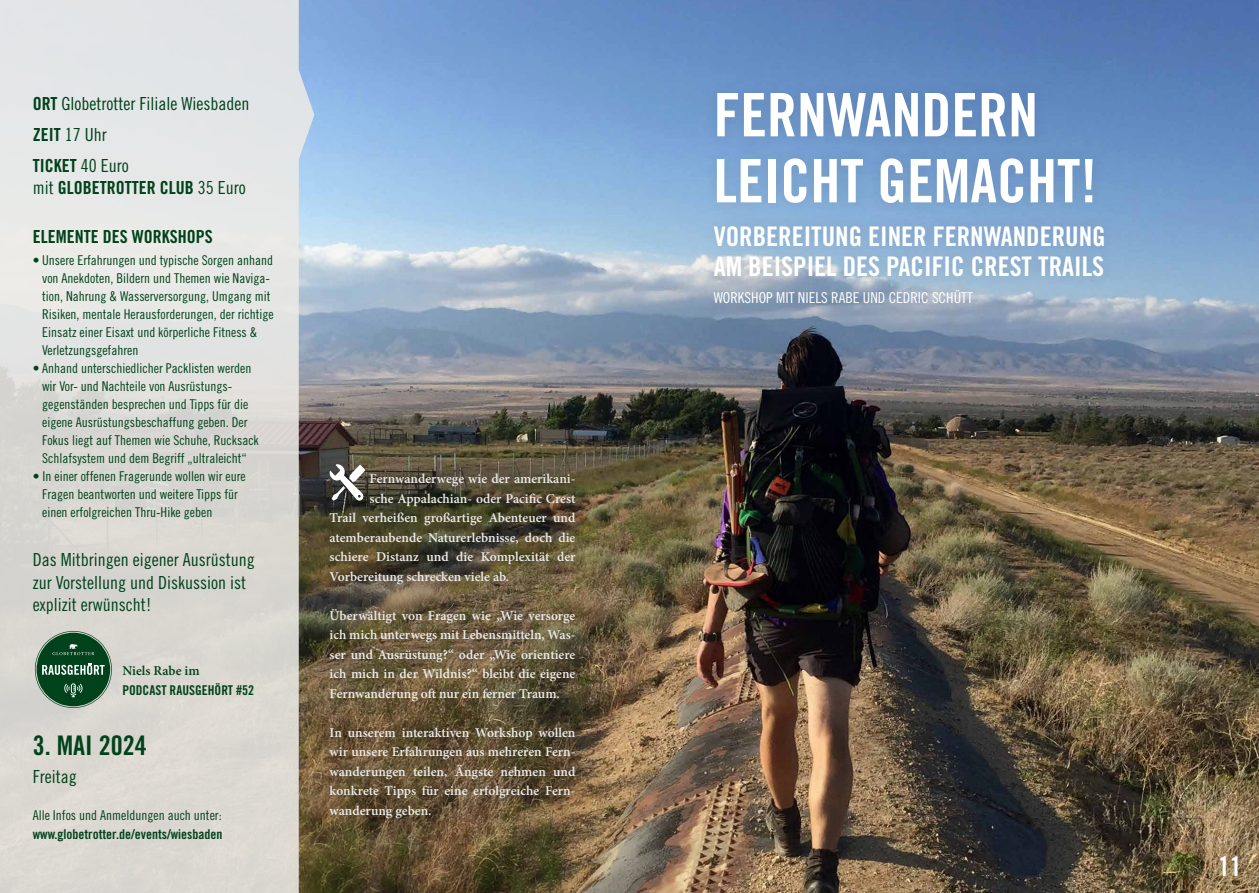
<style>
.page{position:relative;width:1259px;height:893px;background:#fff}
.page>*{position:absolute;margin:0;border:0;box-sizing:border-box;transform-origin:0 0}
.t1{font:60px/66px "Trade Gothic LT Pro Bd Cn 20";color:#fff}
.t2{font:27px/30.6px "Trade Gothic LT Pro Bd Cn 20";color:#fff}
.t3{font:27px "Trade Gothic LT Pro Bd Cn 20";color:#00421b}
.t4{font:18px/22.5px "Trade Gothic LT Pro Cn 18";color:#00421b}
.t5{font:18px/22.5px "Trade Gothic LT Pro Bd Cn 20";color:#00421b}
.t6{font:15px "Trade Gothic LT Pro Cn 18";color:#fff}
.t7{font:13.5px/18px "Trade Gothic LT Pro Cn 18";color:#00421b}
.t8{font:600 13.5px/19.5px "Minion Pro";color:#eceae6;text-align:justify}
.t9{font:13.5px "Trade Gothic LT Pro Bd Cn 20";color:#00421b}
.t10{font:600 13.5px "Minion Pro";color:#00421b}
.s1{font-family:"Trade Gothic LT Pro Bd Cn 20"}
.s2{font-family:"Trade Gothic LT Pro Cn 18"}
</style>
<div class="page">
<img style="left:314px;top:0;width:945px;height:893px">
<div style="left:317px;top:460px;width:271px;height:371px;background:#000;opacity:.7"></div>
<div style="left:701px;top:79px;width:417px;height:238px;background:#000;opacity:.1"></div>
<svg style="left:0;top:0;width:314px;height:893px;background:#dad9d6"></svg>
<svg style="left:329px;top:464px;width:36px;height:37px"></svg>
<svg style="left:35px;top:631px;width:77px;height:77px;background:#4a765a"></svg>
<h3 class="t4" style="left:33px;top:88px;width:218px;line-height:31px"><span class="s1">ORT</span> Globetrotter Filiale Wiesbaden<br><span class="s1">ZEIT</span> 17 Uhr</h3>
<h3 class="t5" style="left:33px;top:154px;width:214px">TICKET <span class="s2">40 Euro<br>mit</span> GLOBETROTTER CLUB <span class="s2">35 Euro</span></h3>
<h3 class="t5" style="left:33px;top:225px;width:181px">ELEMENTE DES WORKSHOPS</h3>
<p class="t7" style="left:42px;top:251px;width:233px;text-indent:-9px">• Unsere Erfahrungen und typische Sorgen anhand von Anekdoten, Bildern und Themen wie Naviga&shy;tion, Nahrung &amp; Wasserversorgung, Umgang mit Risiken, mentale Herausforderungen, der richtige Einsatz einer Eisaxt und körperliche Fitness &amp; Verletzungsgefahren</p>
<p class="t7" style="left:42px;top:359px;width:218px;text-indent:-9px">• Anhand unterschiedlicher Packlisten werden wir Vor- und Nachteile von Ausrüstungs&shy;gegenständen besprechen und Tipps für die eigene Ausrüstungsbeschaffung geben. Der Fokus liegt auf Themen wie Schuhe, Rucksack Schlafsystem und dem Begriff „ultraleicht“</p>
<p class="t7" style="left:42px;top:467px;width:205px;text-indent:-9px">• In einer offenen Fragerunde wollen wir eure<br>Fragen beantworten und weitere Tipps für einen erfolgreichen Thru-Hike geben</p>
<h3 class="t4" style="left:33px;top:548px;width:223px">Das Mitbringen eigener Ausrüstung zur Vorstellung und Diskussion ist explizit erwünscht!</h3>
<p class="t10" style="left:122px;top:661px;width:79px">Niels Rabe im</p>
<p class="t9" style="left:122px;top:682px;width:133px">PODCAST RAUSGEHÖRT #52</p>
<h2 class="t3" style="left:33px;top:729px;width:115px">3. MAI 2024</h2>
<h3 class="t4" style="left:33px;top:765px;width:45px">Freitag</h3>
<p class="t7" style="left:33px;top:806px;width:190px">Alle Infos und Anmeldungen auch unter:</p>
<p class="t9" style="left:33px;top:826px;width:191px">www.globetrotter.de/events/wiesbaden</p>
<p class="t8" style="left:369px;top:469px;width:207px">Fernwanderwege wie der amerikani-</p>
<p class="t8" style="left:369px;top:488px;width:207px">sche Appalachian- oder Pacific Crest</p>
<p class="t8" style="left:330px;top:508px;width:247px">Trail verheißen großartige Abenteuer und</p>
<p class="t8" style="left:330px;top:527px;width:247px">atemberaubende Naturerlebnisse, doch die</p>
<p class="t8" style="left:330px;top:547px;width:247px">schiere Distanz und die Komplexität der</p>
<p class="t8" style="left:330px;top:566px;width:181px">Vorbereitung schrecken viele ab.</p>
<p class="t8" style="left:330px;top:605px;width:247px">Überwältigt von Fragen wie „Wie versorge ich mich unterwegs mit Lebensmitteln, Was&shy;ser und Ausrüstung?“ oder „Wie orientiere ich mich in der Wildnis?“ bleibt die eigene Fernwanderung oft nur ein ferner Traum.</p>
<p class="t8" style="left:330px;top:722px;width:247px">In unserem interaktiven Workshop wollen wir unsere Erfahrungen aus mehreren Fern&shy;wanderungen teilen, Ängste nehmen und konkrete Tipps für eine erfolgreiche Fern&shy;wanderung geben.</p>
<h1 class="t1" style="left:713px;top:81px;width:385px">FERNWANDERN<br>LEICHT GEMACHT!</h1>
<h2 class="t2" style="left:713px;top:221px;width:393px">VORBEREITUNG EINER FERNWANDERUNG<br>AM BEISPIEL DES PACIFIC CREST TRAILS</h2>
<p class="t6" style="left:713px;top:289px;width:261px">WORKSHOP MIT NIELS RABE UND CEDRIC SCHÜTT</p>
<h2 class="t2" style="left:1218px;top:851px;width:25px">11</h2>
</div>
